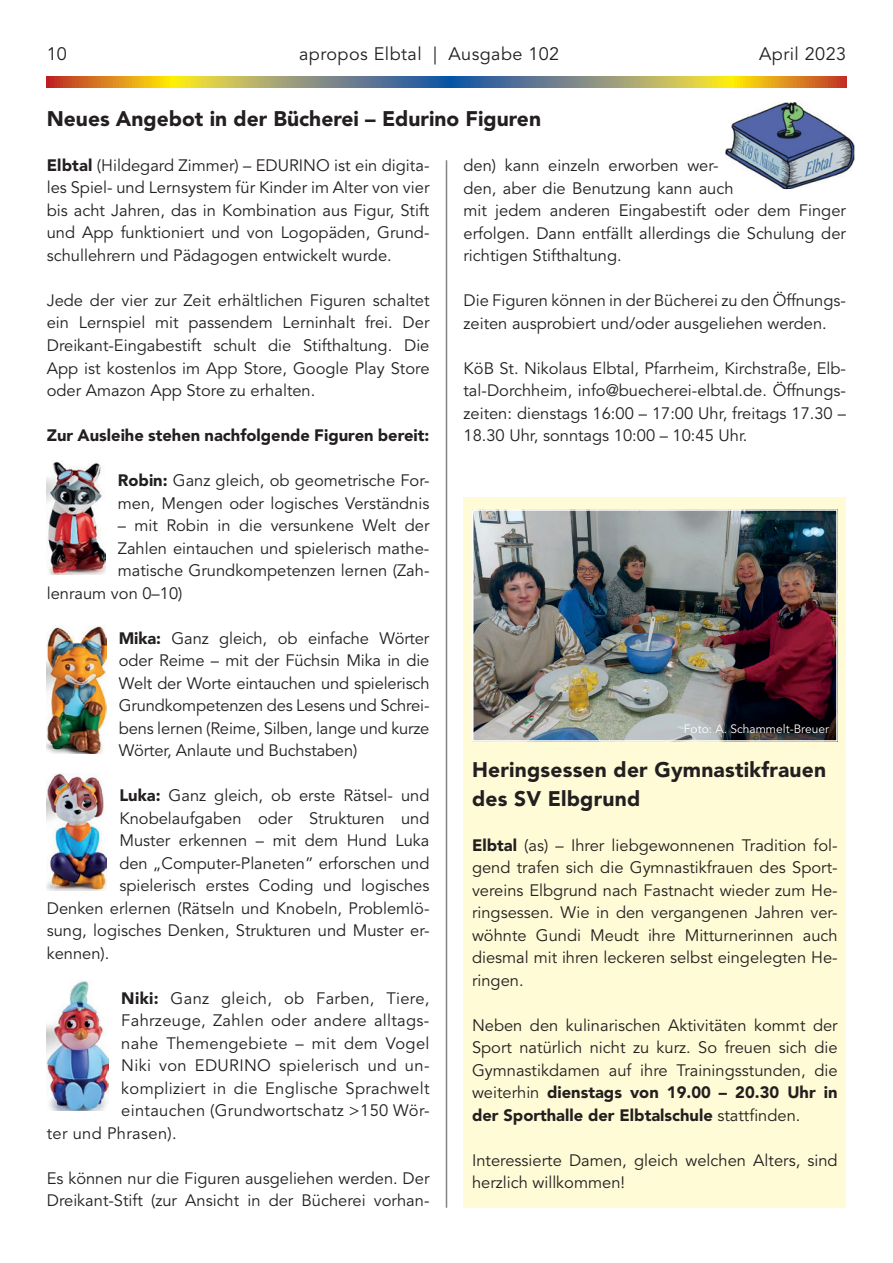
<style>
.page{position:relative;width:893px;height:1263px;background:#fff}
.page>*{position:absolute;margin:0;border:0;box-sizing:border-box;transform-origin:0 0}
.t1{font:900 21px/28.5px "Avenir LT Std";letter-spacing:.01em;color:#231f20}
.t2{font:18px "Avenir LT Std";letter-spacing:.025em;color:#231f20}
.t3{font:16.5px/22.5px "Avenir LT Std";color:#231f20;text-align:justify}
.t4{font:16.5px "Avenir LT Std";letter-spacing:.02em;color:#231f20}
.t5{font:900 16.5px "Avenir LT Std";color:#231f20}
.t6{font:12px "Avenir LT Std";color:#fff}
.s1{font-weight:900}
</style>
<div class="page">
<svg style="left:47px;top:77px;width:799px;height:10px;background:#a3935b"></svg>
<div style="left:463px;top:497px;width:383px;height:711px;background:#fffbd6"></div>
<img style="left:475px;top:512px;width:360px;height:227px">
<div style="left:472px;top:509px;width:366px;height:233px;border:2px solid #fff"></div>
<hr style="left:446px;top:160px;width:1px;height:1048px;background:#808285">
<img style="left:725px;top:102px;width:129px;height:87px">
<img style="left:47px;top:461px;width:58px;height:113px">
<img style="left:47px;top:773px;width:60px;height:117px">
<img style="left:47px;top:625px;width:59px;height:129px">
<img style="left:47px;top:981px;width:62px;height:129px">
<p class="t2" style="left:47px;top:44px;width:22px">10</p>
<p class="t2" style="left:299px;top:44px;width:262px">apropos Elbtal | Ausgabe 102</p>
<p class="t2" style="left:759px;top:44px;width:89px">April 2023</p>
<p class="t1" style="left:47px;top:105px;width:496px">Neues Angebot in der Bücherei – Edurino Figuren</p>
<p class="t3" style="left:47px;top:154px;width:384px"><span class="s1">Elbtal</span> (Hildegard Zimmer) – EDURINO ist ein digita&shy;les Spiel- und Lernsystem für Kinder im Alter von vier bis acht Jahren, das in Kombination aus Figur, Stift und App funktioniert und von Logopäden, Grund&shy;schullehrern und Pädagogen entwickelt wurde.</p>
<p class="t3" style="left:47px;top:289px;width:384px">Jede der vier zur Zeit erhältlichen Figuren schaltet ein Lernspiel mit passendem Lerninhalt frei. Der Dreikant-Eingabestift schult die Stifthaltung. Die App ist kostenlos im App Store, Google Play Store oder Amazon App Store zu erhalten.</p>
<p class="t5" style="left:47px;top:425px;width:384px">Zur Ausleihe stehen nachfolgende Figuren bereit:</p>
<p class="t3" style="left:118px;top:470px;width:313px"><span class="s1">Robin:</span> Ganz gleich, ob geometrische For&shy;men, Mengen oder logisches Verständnis</p>
<p class="t3" style="left:118px;top:515px;width:313px">– mit Robin in die versunkene Welt der</p>
<p class="t3" style="left:118px;top:537px;width:313px">Zahlen eintauchen und spielerisch mathe-</p>
<p class="t3" style="left:118px;top:560px;width:313px">matische Grundkompetenzen lernen (Zah-</p>
<p class="t3" style="left:47px;top:582px;width:137px">lenraum von 0–10)</p>
<p class="t3" style="left:119px;top:627px;width:312px"><span class="s1">Mika:</span> Ganz gleich, ob einfache Wörter oder Reime – mit der Füchsin Mika in die Welt der Worte eintauchen und spielerisch Grundkompetenzen des Lesens und Schrei&shy;bens lernen (Reime, Silben, lange und kurze Wörter, Anlaute und Buchstaben)</p>
<p class="t3" style="left:119px;top:785px;width:312px"><span class="s1">Luka:</span> Ganz gleich, ob erste Rätsel- und</p>
<p class="t3" style="left:119px;top:807px;width:312px">Knobelaufgaben oder Strukturen und</p>
<p class="t3" style="left:119px;top:830px;width:312px">Muster erkennen – mit dem Hund Luka</p>
<p class="t3" style="left:119px;top:852px;width:312px">den „Computer-Planeten” erforschen und</p>
<p class="t3" style="left:119px;top:875px;width:312px">spielerisch erstes Coding und logisches</p>
<p class="t3" style="left:47px;top:897px;width:384px">Denken erlernen (Rätseln und Knobeln, Problemlö-</p>
<p class="t3" style="left:47px;top:920px;width:384px">sung, logisches Denken, Strukturen und Muster er-</p>
<p class="t3" style="left:47px;top:942px;width:64px">kennen).</p>
<p class="t4" style="left:121px;top:988px;width:310px"><span class="s1">Niki:</span> Ganz gleich, ob Farben, Tiere,</p>
<p class="t4" style="left:121px;top:1011px;width:310px">Fahrzeuge, Zahlen oder andere alltags-</p>
<p class="t4" style="left:121px;top:1033px;width:310px">nahe Themengebiete – mit dem Vogel</p>
<p class="t4" style="left:121px;top:1056px;width:310px">Niki von EDURINO spielerisch und un-</p>
<p class="t4" style="left:121px;top:1078px;width:310px">kompliziert in die Englische Sprachwelt</p>
<p class="t4" style="left:121px;top:1101px;width:310px">eintauchen (Grundwortschatz &gt;150 Wör-</p>
<p class="t4" style="left:47px;top:1123px;width:131px">ter und Phrasen).</p>
<p class="t3" style="left:47px;top:1167px;width:384px">Es können nur die Figuren ausgeliehen werden. Der<br>Dreikant-Stift (zur Ansicht in der Bücherei vorhan-</p>
<p class="t3" style="left:463px;top:155px;width:384px;text-align:left">den) kann einzeln erworben wer-<br>den, aber die Benutzung kann auch<br>mit jedem anderen Eingabestift oder dem Finger erfolgen. Dann entfällt allerdings die Schulung der richtigen Stifthaltung.</p>
<p class="t3" style="left:463px;top:290px;width:384px">Die Figuren können in der Bücherei zu den Öffnungs&shy;zeiten ausprobiert und/oder ausgeliehen werden.</p>
<p class="t3" style="left:463px;top:357px;width:384px">KöB St. Nikolaus Elbtal, Pfarrheim, Kirchstraße, Elb&shy;tal-Dorchheim, info@buecherei-elbtal.de. Öffnungs&shy;zeiten: dienstags 16:00 – 17:00 Uhr, freitags 17.30 – 18.30 Uhr, sonntags 10:00 – 10:45 Uhr.</p>
<p class="t6" style="left:684px;top:722px;width:147px">Foto: A. Schammelt-Breuer</p>
<p class="t1" style="left:472px;top:755px;width:356px">Heringsessen der Gymnastikfrauen des SV Elbgrund</p>
<p class="t3" style="left:472px;top:834px;width:367px"><span class="s1">Elbtal</span> (as) – Ihrer liebgewonnenen Tradition fol&shy;gend trafen sich die Gymnastikfrauen des Sport&shy;vereins Elbgrund nach Fastnacht wieder zum He&shy;ringsessen. Wie in den vergangenen Jahren ver&shy;wöhnte Gundi Meudt ihre Mitturnerinnen auch diesmal mit ihren leckeren selbst eingelegten He&shy;ringen.</p>
<p class="t3" style="left:472px;top:1014px;width:367px">Neben den kulinarischen Aktivitäten kommt der Sport natürlich nicht zu kurz. So freuen sich die Gymnastikdamen auf ihre Trainingsstunden, die weiterhin <span class="s1">dienstags von 19.00 – 20.30 Uhr in der Sporthalle der Elbtalschule</span> stattfinden.</p>
<p class="t3" style="left:472px;top:1149px;width:367px">Interessierte Damen, gleich welchen Alters, sind herzlich willkommen!</p>
</div>
